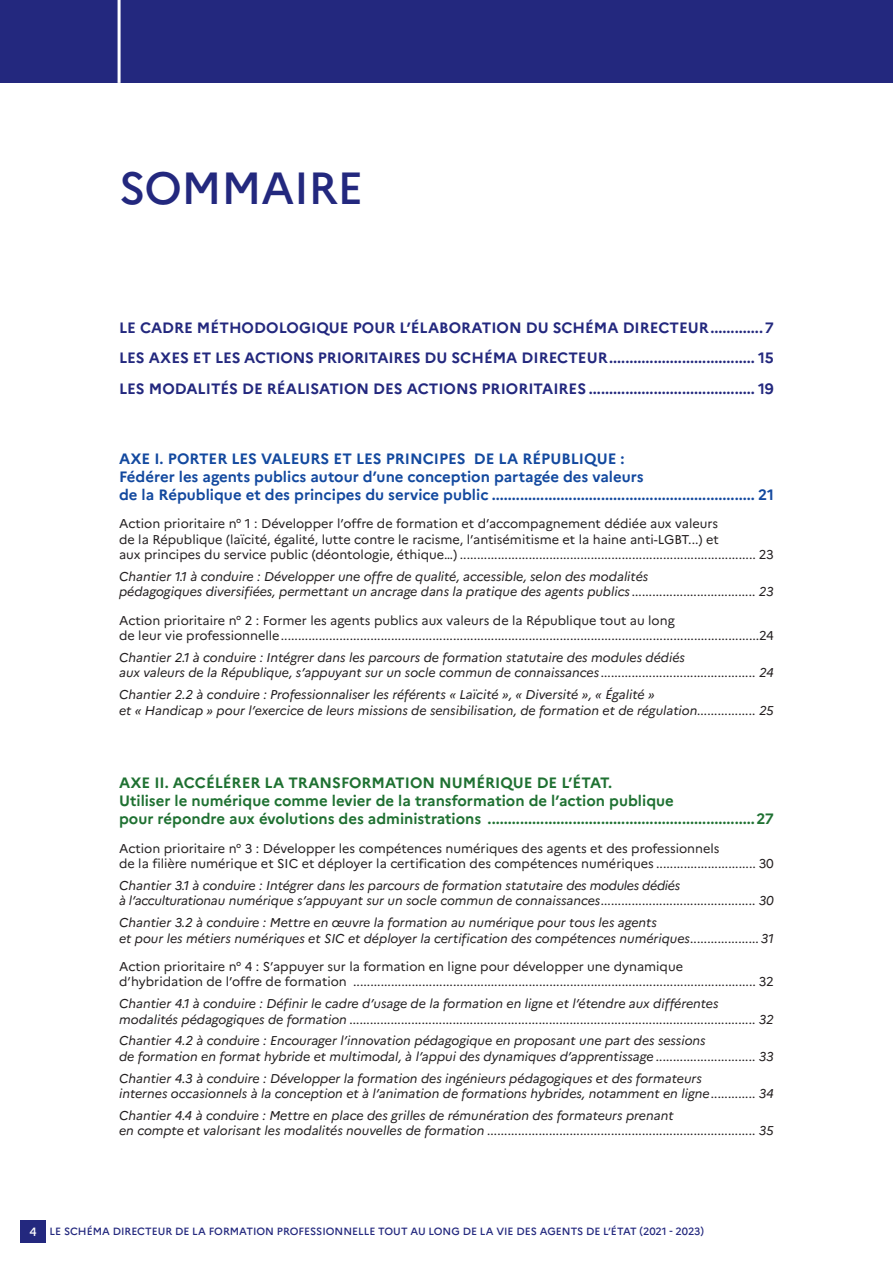
<style>
.page{position:relative;width:893px;height:1263px;background:#fff}
.page>*{position:absolute;margin:0;border:0;box-sizing:border-box;transform-origin:0 0}
.MF_Sommaire{font:500 45px "Marianne";letter-spacing:-.01em;color:#23287e}
.TK_TOC1{font:700 15px "Marianne";color:#23287e}
.TK_TOC1B{font:700 15px/18.1px "Marianne";color:#1f7132}
.TK_TOC1B-2{font:700 15px/18.1px "Marianne";color:#13499f}
.TK_TOC3{font:italic 12.75px/15.5px "Marianne";color:#231f20}
.TK_TOC2{font:12.75px/15.5px "Marianne";color:#231f20}
.t1{font:500 12px "Marianne";color:#fff}
.t2{font:500 10.5px "Marianne";color:#23287e}
</style>
<div class="page">
<div style="left:0;top:0;width:893px;height:83px;background:#23287e"></div>
<div style="left:20px;top:1221px;width:26px;height:22px;background:#23287e"></div>
<hr style="left:118px;top:0;width:3px;height:83px;background:#fff">
<p class="MF_Sommaire" style="left:119px;top:160px;width:246px">SOMMAIRE</p>
<p class="TK_TOC1" style="left:119px;top:318px;width:656px">LE CADRE MÉTHODOLOGIQUE POUR L’ÉLABORATION DU SCHÉMA DIRECTEUR.............7</p>
<p class="TK_TOC1" style="left:119px;top:349px;width:656px">LES AXES ET LES ACTIONS PRIORITAIRES DU SCHÉMA DIRECTEUR.................................... 15</p>
<p class="TK_TOC1" style="left:119px;top:380px;width:656px">LES MODALITÉS DE RÉALISATION DES ACTIONS PRIORITAIRES ......................................... 19</p>
<p class="TK_TOC1B-2" style="left:119px;top:449px;width:656px">AXE I. PORTER LES VALEURS ET LES PRINCIPES DE LA RÉPUBLIQUE :<br>Fédérer les agents publics autour d’une conception partagée des valeurs<br>de la République et des principes du service public ................................................................. 21</p>
<p class="TK_TOC2" style="left:119px;top:516px;width:656px">Action prioritaire n° 1 : Développer l’offre de formation et d’accompagnement dédiée aux valeurs<br>de la République (laïcité, égalité, lutte contre le racisme, l’antisémitisme et la haine anti-LGBT...) et<br>aux principes du service public (déontologie, éthique…) ...................................................................................... 23</p>
<p class="TK_TOC3" style="left:119px;top:569px;width:656px">Chantier 1.1 à conduire : Développer une offre de qualité, accessible, selon des modalités<br>pédagogiques diversifiées, permettant un ancrage dans la pratique des agents publics .................................... 23</p>
<p class="TK_TOC2" style="left:119px;top:612px;width:656px">Action prioritaire n° 2 : Former les agents publics aux valeurs de la République tout au long<br>de leur vie professionnelle...........................................................................................................................................24</p>
<p class="TK_TOC3" style="left:119px;top:649px;width:656px">Chantier 2.1 à conduire : Intégrer dans les parcours de formation statutaire des modules dédiés<br>aux valeurs de la République, s’appuyant sur un socle commun de connaissances ............................................. 24</p>
<p class="TK_TOC3" style="left:119px;top:687px;width:656px">Chantier 2.2 à conduire : Professionnaliser les référents « Laïcité », « Diversité », « Égalité »<br>et « Handicap » pour l’exercice de leurs missions de sensibilisation, de formation et de régulation................. 25</p>
<p class="TK_TOC1B" style="left:119px;top:773px;width:656px">AXE II. ACCÉLÉRER LA TRANSFORMATION NUMÉRIQUE DE L’ÉTAT.<br>Utiliser le numérique comme levier de la transformation de l’action publique<br>pour répondre aux évolutions des administrations ..................................................................27</p>
<p class="TK_TOC2" style="left:119px;top:840px;width:656px">Action prioritaire n° 3 : Développer les compétences numériques des agents et des professionnels<br>de la filière numérique et SIC et déployer la certification des compétences numériques ............................. 30</p>
<p class="TK_TOC3" style="left:119px;top:877px;width:656px">Chantier 3.1 à conduire : Intégrer dans les parcours de formation statutaire des modules dédiés<br>à l’acculturationau numérique s’appuyant sur un socle commun de connaissances............................................. 30</p>
<p class="TK_TOC3" style="left:119px;top:915px;width:656px">Chantier 3.2 à conduire : Mettre en œuvre la formation au numérique pour tous les agents<br>et pour les métiers numériques et SIC et déployer la certification des compétences numériques....................31</p>
<p class="TK_TOC2" style="left:119px;top:958px;width:656px">Action prioritaire n° 4 : S’appuyer sur la formation en ligne pour développer une dynamique<br>d’hybridation de l’offre de formation ..................................................................................................................... 32</p>
<p class="TK_TOC3" style="left:119px;top:996px;width:656px">Chantier 4.1 à conduire : Définir le cadre d’usage de la formation en ligne et l’étendre aux différentes modalités pédagogiques de formation ...................................................................................................................... 32</p>
<p class="TK_TOC3" style="left:119px;top:1033px;width:656px">Chantier 4.2 à conduire : Encourager l’innovation pédagogique en proposant une part des sessions<br>de formation en format hybride et multimodal, à l’appui des dynamiques d’apprentissage ............................. 33</p>
<p class="TK_TOC3" style="left:119px;top:1070px;width:656px">Chantier 4.3 à conduire : Développer la formation des ingénieurs pédagogiques et des formateurs<br>internes occasionnels à la conception et à l’animation de formations hybrides, notamment en ligne............. 34</p>
<p class="TK_TOC3" style="left:119px;top:1108px;width:656px">Chantier 4.4 à conduire : Mettre en place des grilles de rémunération des formateurs prenant<br>en compte et valorisant les modalités nouvelles de formation .............................................................................. 35</p>
<p class="t1" style="left:29px;top:1224px;width:9px">4</p>
<p class="t2" style="left:50px;top:1225px;width:656px">LE SCHÉMA DIRECTEUR DE LA FORMATION PROFESSIONNELLE TOUT AU LONG DE LA VIE DES AGENTS DE L’ÉTAT (2021 - 2023)</p>
</div>
